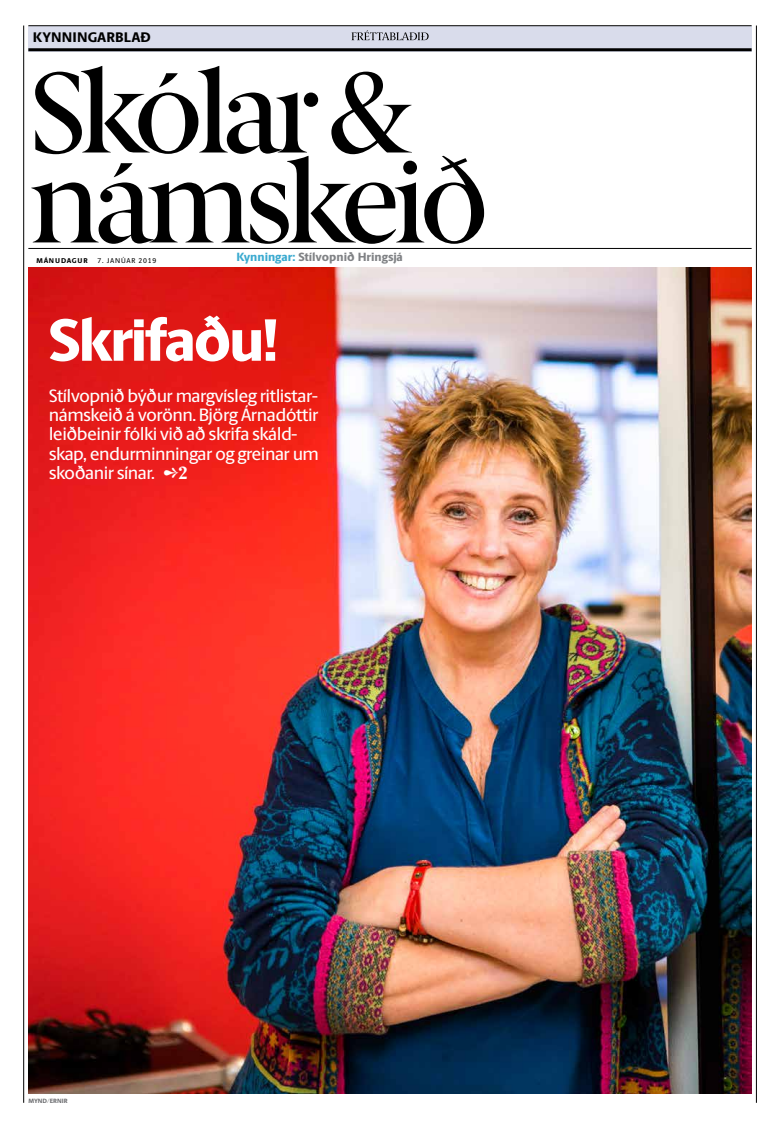
<style>
.page{position:relative;width:780px;height:1134px;background:#fff}
.page>*{position:absolute;margin:0;border:0;box-sizing:border-box;transform-origin:0 0}
.t1{font:500 114.9px/89.9px "Berlingske Serif";letter-spacing:-.07em;color:#000}
.t2{font:800 60px "Berlingske Sans";letter-spacing:-.04em;color:#fff}
.t3{font:500 18px/19.2px "Berlingske Sans";letter-spacing:-.03em;color:#fff}
.t4{font:800 14px "Berlingske Sans";letter-spacing:.01em;color:#000}
.t5{font:800 12px "Berlingske Sans";color:#808285}
.t6{font:500 7px "Berlingske Sans";letter-spacing:.11em;color:#000}
.t7{font:800 7px "Berlingske Sans";letter-spacing:.12em;color:#000}
.t8{font:800 6.2px "Berlingske Sans";letter-spacing:.005em;color:#6d6e71}
.s1{color:#3baad0}
.s2{font-family:"Berlingske Serif Tx";font-weight:700}
</style>
<div class="page">
<hr style="left:24px;top:26px;width:1px;height:1077px;background:#000">
<hr style="left:756px;top:26px;width:1px;height:1077px;background:#000">
<hr style="left:28px;top:248px;width:723px;height:1px;background:#000">
<img style="left:28px;top:267px;width:723px;height:826px">
<div style="left:28px;top:26px;width:723px;height:25px;background:#d9dceb"></div>
<hr style="left:28px;top:26px;width:723px;height:1px;background:#000">
<hr style="left:28px;top:48px;width:723px;height:3px;background:#000">
<svg style="left:351px;top:30px;width:77px;height:10px"></svg>
<p class="t4" style="left:33px;top:26px;width:119px">Kynningarblað</p>
<h1 class="t1" style="left:28px;top:61px;width:462px">Skólar &amp; námskeið</h1>
<p class="t7" style="left:36px;top:256px;width:53px">MÁNUDAGUR</p>
<p class="t6" style="left:98px;top:255px;width:60px">7. janúar 2019</p>
<p class="t5" style="left:236px;top:248px;width:168px"><span class="s1">Kynningar:</span> Stílvopnið Hringsjá</p>
<h2 class="t2" style="left:49px;top:295px;width:231px">Skrifaðu!</h2>
<p class="t3" style="left:49px;top:385px;width:272px">Stílvopnið býður margvísleg ritlistar&shy;námskeið á vorönn. Björg Árnadóttir leiðbeinir fólki við að skrifa skáld&shy;skap, endurminningar og greinar um skoðanir sínar. <span class="s2">➛2</span></p>
<p class="t8" style="left:28px;top:1096px;width:39px">Mynd/Ern ir</p>
</div>
